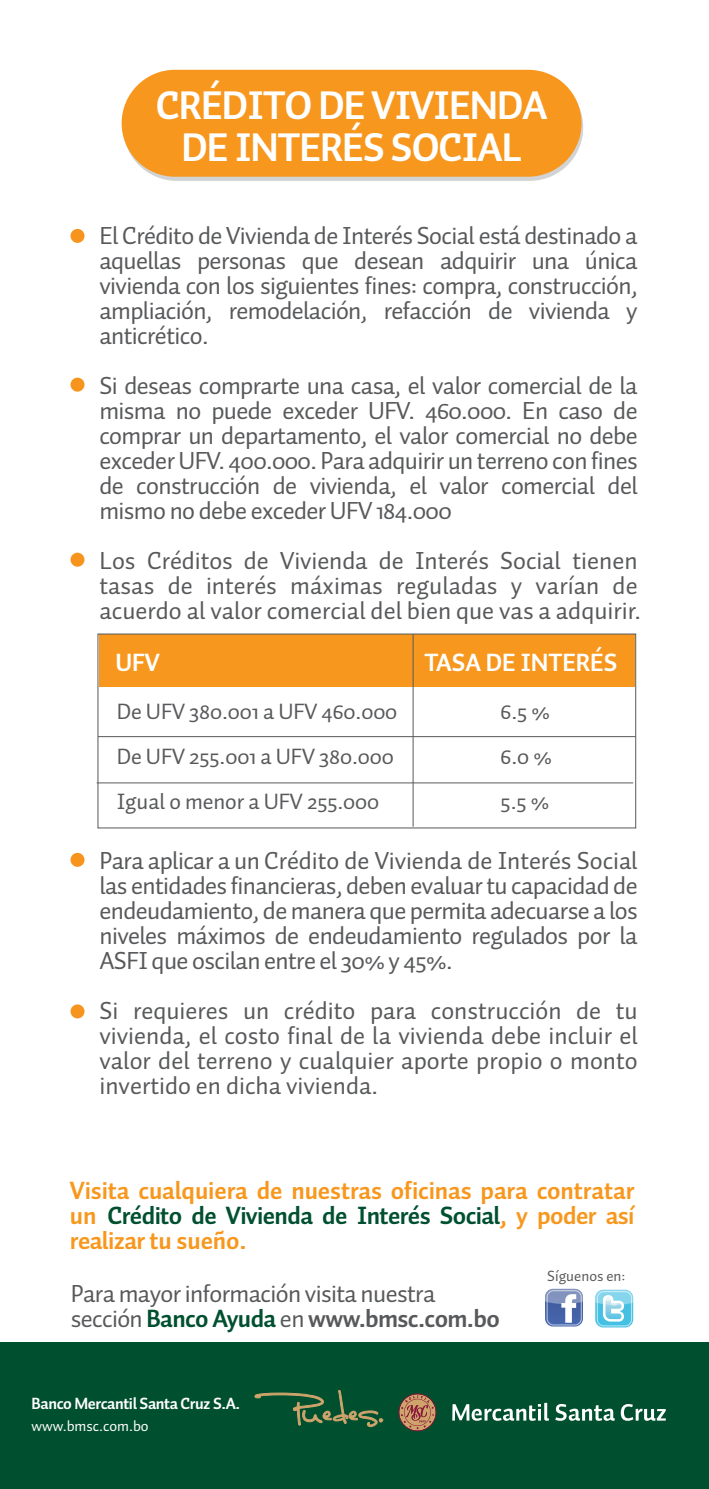
<style>
.page{position:relative;width:709px;height:1489px;background:#fff}
.page>*{position:absolute;margin:0;border:0;box-sizing:border-box;transform-origin:0 0}
.t1{font:700 40px/42.5px "Auto 1";letter-spacing:-.025em;color:#fff;text-align:center}
.t2{font:25px/25px "Auto 1";letter-spacing:-.025em;color:#58595b;text-align:justify}
.t3{font:25px/25px "Auto 1";color:#58595b}
.t4{font:700 25px/25px "Auto 1";letter-spacing:-.025em;color:#f8971d;text-align:justify}
.t5{font:700 25px "Auto 1";letter-spacing:-.005em;color:#fff}
.t6{font:22.5px/45px "Auto 1";letter-spacing:-.005em;color:#58595b}
.t7{font:700 16.25px "Auto 1";letter-spacing:-.025em;color:#fff}
.t8{font:15px "Auto 1";color:#fff}
.t9{font:15px "Auto 1";color:#58595b}
.s1{color:#00502f}
.s2{font-weight:700;color:#00502f}
.s3{font-weight:700}
</style>
<div class="page">
<div style="left:0;top:1342px;width:709px;height:146px;background:#00502f"></div>
<svg style="left:452px;top:1402px;width:97px;height:18px"></svg>
<svg style="left:555px;top:1403px;width:111px;height:17px"></svg>
<svg style="left:398px;top:1393px;width:38px;height:37px"></svg>
<svg style="left:254px;top:1389px;width:129px;height:39px"></svg>
<img style="left:545px;top:1288px;width:89px;height:40px">
<svg style="left:595px;top:1289px;width:38px;height:32px"></svg>
<div style="left:70px;top:377px;width:14px;height:14px;background:#f7941e;border-radius:50%"></div>
<div style="left:70px;top:552px;width:14px;height:14px;background:#f7941e;border-radius:50%"></div>
<div style="left:70px;top:852px;width:14px;height:14px;background:#f7941e;border-radius:50%"></div>
<div style="left:70px;top:229px;width:14px;height:14px;background:#f7941e;border-radius:50%"></div>
<div style="left:99px;top:634px;width:535px;height:52px;background:#f8971d"></div>
<hr style="left:98px;top:736px;width:537px;height:1px;background:#58595b">
<hr style="left:97px;top:782px;width:536px;height:1px;background:#58595b">
<hr style="left:412px;top:634px;width:1px;height:192px;background:#58595b">
<div style="left:123px;top:74px;width:460px;height:107px;background:#d1d3d4;border-radius:53px"></div>
<div style="left:122px;top:70px;width:459px;height:107px;background:#f8971d;border-radius:53px"></div>
<div style="left:70px;top:1004px;width:14px;height:14px;background:#f7941e;border-radius:50%"></div>
<h1 class="t1" style="left:156px;top:83px;width:393px">CRÉDITO DE VIVIENDA<br>DE INTERÉS SOCIAL</h1>
<p class="t2" style="left:99px;top:222px;width:540px">El Crédito de Vivienda de Interés Social está destinado a aquellas personas que desean adquirir una única vivienda con los siguientes fines: compra, construcción, ampliación, remodelación, refacción de vivienda y anticrético.</p>
<p class="t2" style="left:99px;top:372px;width:540px">Si deseas comprarte una casa, el valor comercial de la misma no puede exceder UFV. 460.000. En caso de comprar un departamento, el valor comercial no debe exceder UFV. 400.000. Para adquirir un terreno con fines de construcción de vivienda, el valor comercial del mismo no debe exceder UFV 184.000</p>
<p class="t3" style="left:99px;top:547px;width:543px">Los Créditos de Vivienda de Interés Social tienen tasas de interés máximas reguladas y varían de acuerdo al valor comercial del bien que vas a adquirir.</p>
<p class="t5" style="left:115px;top:646px;width:46px">UFV</p>
<p class="t5" style="left:424px;top:646px;width:194px">TASA DE INTERÉS</p>
<p class="t6" style="left:117px;top:688px;width:282px">De UFV 380.001 a UFV 460.000<br>De UFV 255.001 a UFV 380.000<br>Igual o menor a UFV 255.000</p>
<p class="t6" style="left:500px;top:688px;width:53px;text-align:justify">6.5 % 6.0 % 5.5 %</p>
<p class="t2" style="left:99px;top:847px;width:540px">Para aplicar a un Crédito de Vivienda de Interés Social las entidades financieras, deben evaluar tu capacidad de endeudamiento, de manera que permita adecuarse a los niveles máximos de endeudamiento regulados por la ASFI que oscilan entre el 30% y 45%.</p>
<p class="t2" style="left:99px;top:997px;width:540px">Si requieres un crédito para construcción de tu vivienda, el costo final de la vivienda debe incluir el valor del terreno y cualquier aporte propio o monto invertido en dicha vivienda.</p>
<p class="t4" style="left:70px;top:1177px;width:566px">Visita cualquiera de nuestras oficinas para contratar un <span class="s1">Crédito de Vivienda de Interés Social</span>, y poder así realizar tu sueño.</p>
<p class="t2" style="left:71px;top:1280px;width:430px">Para mayor información visita nuestra sección <span class="s2">Banco Ayuda</span> en <span class="s3">www.bmsc.com.bo</span></p>
<p class="t7" style="left:32px;top:1393px;width:210px">Banco Mercantil Santa Cruz S.A.</p>
<p class="t8" style="left:32px;top:1416px;width:119px">www.bmsc.com.bo</p>
<p class="t9" style="left:547px;top:1266px;width:80px">Síguenos en:</p>
</div>
